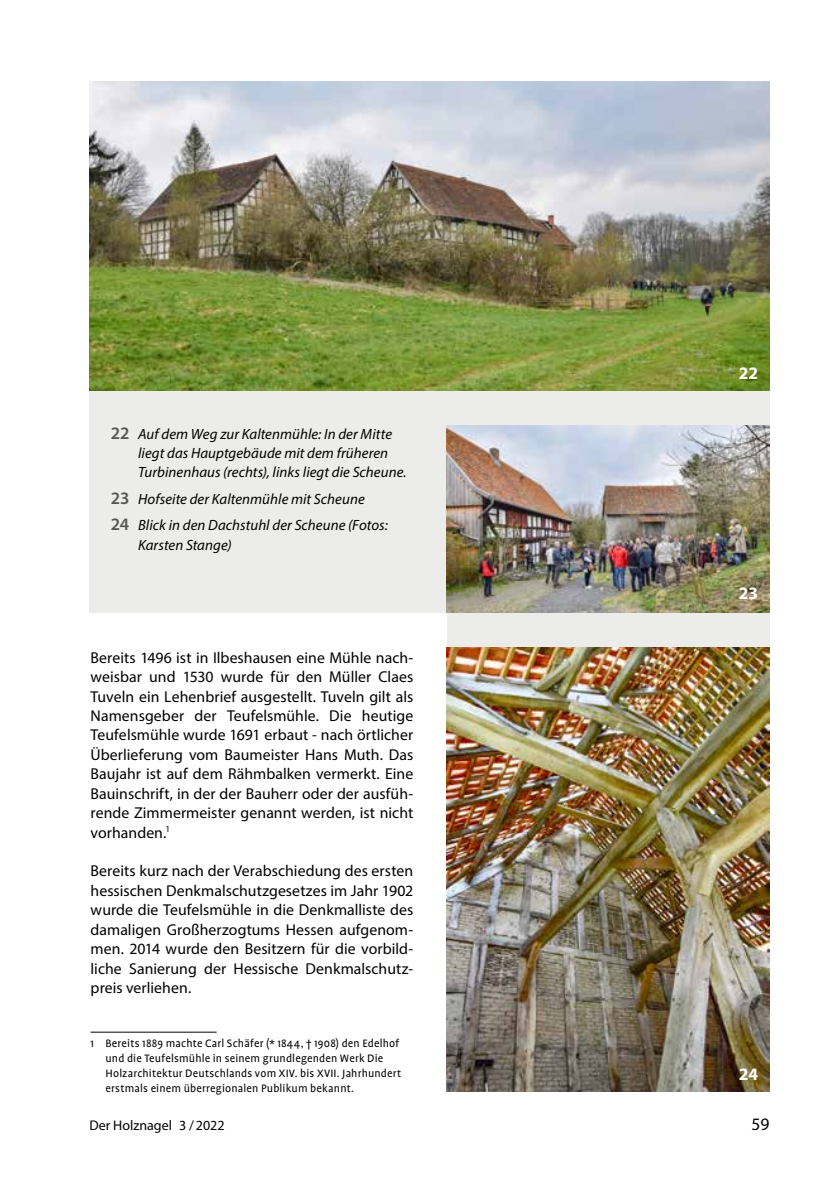
<style>
.page{position:relative;width:834px;height:1181px;background:#fff}
.page>*{position:absolute;margin:0;border:0;box-sizing:border-box;transform-origin:0 0}
.t1{font:700 17.5px "Myriad Pro";color:#fff}
.t2{font:17.5px "Myriad Pro";color:#000}
.t3{font:15.75px/19.4px "Myriad Pro";letter-spacing:.005em;color:#000;text-align:justify}
.t4{font:italic 14.88px/19.2px "Myriad Pro";letter-spacing:.005em;color:#000}
.t5{font:14px "Myriad Pro";color:#000}
.t6{font:12.25px/14.9px "Profile Pro";letter-spacing:.015em;color:#000}
.s1{font-weight:600;font-style:normal;font-size:17.5px;color:#565655}
</style>
<div class="page">
<div style="left:446px;top:82px;width:323px;height:1009px;background:#ececeb"></div>
<div style="left:89px;top:82px;width:392px;height:531px;background:#ececeb"></div>
<hr style="left:91px;top:1032px;width:126px;height:1px;background:#000">
<img style="left:89px;top:82px;width:680px;height:309px">
<img style="left:446px;top:425px;width:323px;height:188px">
<img style="left:446px;top:647px;width:323px;height:444px">
<p class="t4" style="left:138px;top:424px;width:270px;text-indent:-27px"><span class="s1">22</span> Auf dem Weg zur Kaltenmühle: In der Mitte liegt das Hauptgebäude mit dem früheren<br>Turbinenhaus (rechts), links liegt die Scheune.</p>
<p class="t4" style="left:111px;top:485px;width:278px;line-height:26.8px"><span class="s1">23</span> Hofseite der Kaltenmühle mit Scheune<br><span class="s1">24</span> Blick in den Dachstuhl der Scheune (Fotos:</p>
<p class="t4" style="left:138px;top:535px;width:95px">Karsten Stange)</p>
<p class="t3" style="left:91px;top:647px;width:324px">Bereits 1496 ist in Ilbeshausen eine Mühle nach&shy;weisbar und 1530 wurde für den Müller Claes Tuveln ein Lehenbrief ausgestellt. Tuveln gilt als Namensgeber der Teufelsmühle. Die heutige Teufelsmühle wurde 1691 erbaut - nach örtlicher Überlieferung vom Baumeister Hans Muth. Das Baujahr ist auf dem Rähmbalken vermerkt. Eine Bauinschrift, in der der Bauherr oder der ausfüh&shy;rende Zimmermeister genannt werden, ist nicht vorhanden.<sup>1</sup></p>
<p class="t3" style="left:91px;top:861px;width:324px">Bereits kurz nach der Verabschiedung des ersten hessischen Denkmalschutzgesetzes im Jahr 1902 wurde die Teufelsmühle in die Denkmalliste des damaligen Großherzogtums Hessen aufgenom&shy;men. 2014 wurde den Besitzern für die vorbild&shy;liche Sanierung der Hessische Denkmalschutz&shy;preis verliehen.</p>
<p class="t6" style="left:105px;top:1036px;width:297px;text-indent:-15px">1 Bereits 1889 machte Carl Schäfer (* 1844, † 1908) den Edelhof und die Teufelsmühle in seinem grundlegenden Werk Die Holzarchitektur Deutschlands vom XIV. bis XVII. Jahrhundert erstmals einem überregionalen Publikum bekannt.</p>
<p class="t1" style="left:738px;top:362px;width:21px">22</p>
<p class="t1" style="left:738px;top:582px;width:21px">23</p>
<p class="t1" style="left:738px;top:1063px;width:21px">24</p>
<p class="t5" style="left:89px;top:1116px;width:137px">Der Holznagel 3 /2022</p>
<p class="t2" style="left:751px;top:1113px;width:19px">59</p>
</div>
